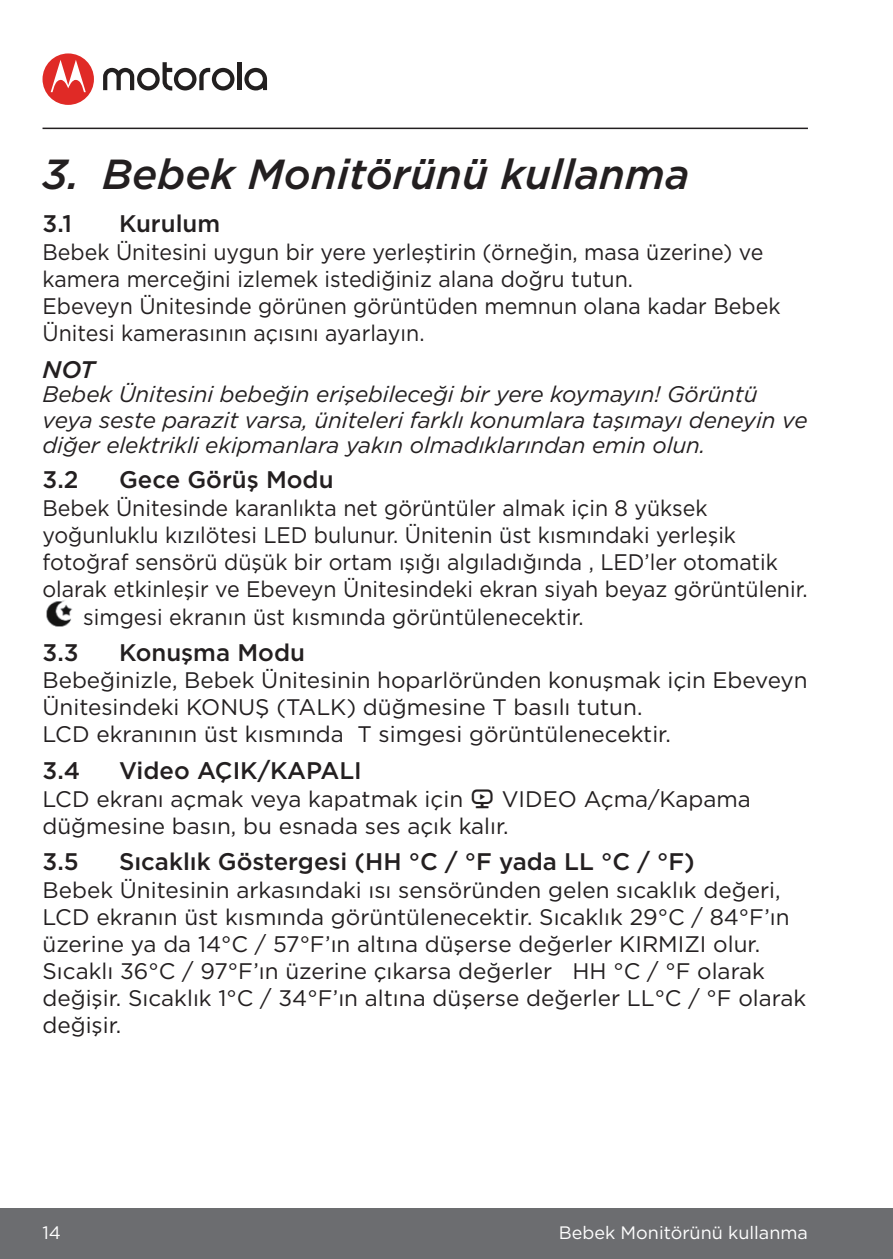
<style>
.page{position:relative;width:893px;height:1259px;background:#fff}
.page>*{position:absolute;margin:0;border:0;box-sizing:border-box;transform-origin:0 0}
.t1{font:italic 500 42px "Gotham";color:#231f20}
.t2{font:500 24px "Gotham";color:#231f20}
.t3{font:italic 500 24px "Gotham";color:#231f20}
.t4{font:22.5px/27px "Gotham";color:#231f20}
.t5{font:22.5px/27px "Gotham";color:#231f20;scale:.95 1}
.t6{font:italic 22.5px/25.5px "Gotham";letter-spacing:-.005em;color:#231f20}
.t7{font:18px "Gotham";color:#fff}
.s1{font-family:"MBP33 36"}
</style>
<div class="page">
<div style="left:0;top:1208px;width:893px;height:51px;background:#6c6d70"></div>
<hr style="left:43px;top:128px;width:765px;height:1px;background:#231f20">
<div style="left:43px;top:53px;width:51px;height:52px;background:#e02a26;border-radius:50%"></div>
<svg style="left:51px;top:60px;width:35px;height:32px"></svg>
<svg style="left:244px;top:68px;width:23px;height:22px"></svg>
<div style="left:237px;top:62px;width:5px;height:28px;background:#221f1f"></div>
<svg style="left:103px;top:62px;width:131px;height:28px"></svg>
<img style="left:46px;top:600px;width:27px;height:27px">
<h1 class="t1" style="left:43px;top:146px;width:649px">3. Bebek Monitörünü kullanma</h1>
<p class="t2" style="left:43px;top:208px;width:31px">3.1</p>
<p class="t2" style="left:119px;top:208px;width:103px">Kurulum</p>
<p class="t5" style="left:43px;top:238px;width:778px">Bebek Ünitesini uygun bir yere yerleştirin (örneğin, masa üzerine) ve kamera merceğini izlemek istediğiniz alana doğru tutun.<br>Ebeveyn Ünitesinde görünen görüntüden memnun olana kadar Bebek Ünitesi kamerasının açısını ayarlayın.</p>
<p class="t3" style="left:43px;top:353px;width:54px">NOT</p>
<p class="t6" style="left:43px;top:381px;width:766px">Bebek Ünitesini bebeğin erişebileceği bir yere koymayın! Görüntü veya seste parazit varsa, üniteleri farklı konumlara taşımayı deneyin ve diğer elektrikli ekipmanlara yakın olmadıklarından emin olun.</p>
<p class="t2" style="left:43px;top:464px;width:37px">3.2</p>
<p class="t2" style="left:119px;top:464px;width:216px">Gece Görüş Modu</p>
<p class="t5" style="left:43px;top:494px;width:702px">Bebek Ünitesinde karanlıkta net görüntüler almak için 8 yüksek</p>
<p class="t5" style="left:43px;top:521px;width:732px">yoğunluklu kızılötesi LED bulunur. Ünitenin üst kısmındaki yerleşik</p>
<p class="t5" style="left:43px;top:548px;width:776px">fotoğraf sensörü düşük bir ortam ışığı algıladığında , LED’ler otomatik</p>
<p class="t5" style="left:43px;top:575px;width:807px">olarak etkinleşir ve Ebeveyn Ünitesindeki ekran siyah beyaz görüntülenir.</p>
<p class="t5" style="left:83px;top:603px;width:528px">simgesi ekranın üst kısmında görüntülenecektir.</p>
<p class="t2" style="left:43px;top:636px;width:38px">3.3</p>
<p class="t2" style="left:119px;top:636px;width:187px">Konuşma Modu</p>
<p class="t4" style="left:43px;top:666px;width:766px">Bebeğinizle, Bebek Ünitesinin hoparlöründen konuşmak için Ebeveyn<br>Ünitesindeki KONUŞ (TALK) düğmesine T basılı tutun.<br>LCD ekranının üst kısmında T simgesi görüntülenecektir.</p>
<p class="t2" style="left:43px;top:755px;width:39px">3.4</p>
<p class="t2" style="left:119px;top:755px;width:244px">Video AÇIK/KAPALI</p>
<p class="t4" style="left:43px;top:784px;width:710px">LCD ekranı açmak veya kapatmak için <span class="s1">V</span> VIDEO Açma/Kapama düğmesine basın, bu esnada ses açık kalır.</p>
<p class="t2" style="left:43px;top:846px;width:38px">3.5</p>
<p class="t2" style="left:119px;top:846px;width:577px">Sıcaklık Göstergesi (HH °C / °F yada LL °C / °F)</p>
<p class="t4" style="left:43px;top:876px;width:765px">Bebek Ünitesinin arkasındaki ısı sensöründen gelen sıcaklık değeri, LCD ekranın üst kısmında görüntülenecektir. Sıcaklık 29°C / 84°F’ın üzerine ya da 14°C / 57°F’ın altına düşerse değerler KIRMIZI olur.<br>Sıcaklı 36°C / 97°F’ın üzerine çıkarsa değerler HH °C / °F olarak değişir. Sıcaklık 1°C / 34°F’ın altına düşerse değerler LL°C / °F olarak değişir.</p>
<p class="t7" style="left:43px;top:1221px;width:20px">14</p>
<p class="t7" style="left:559px;top:1221px;width:251px">Bebek Monitörünü kullanma</p>
</div>
